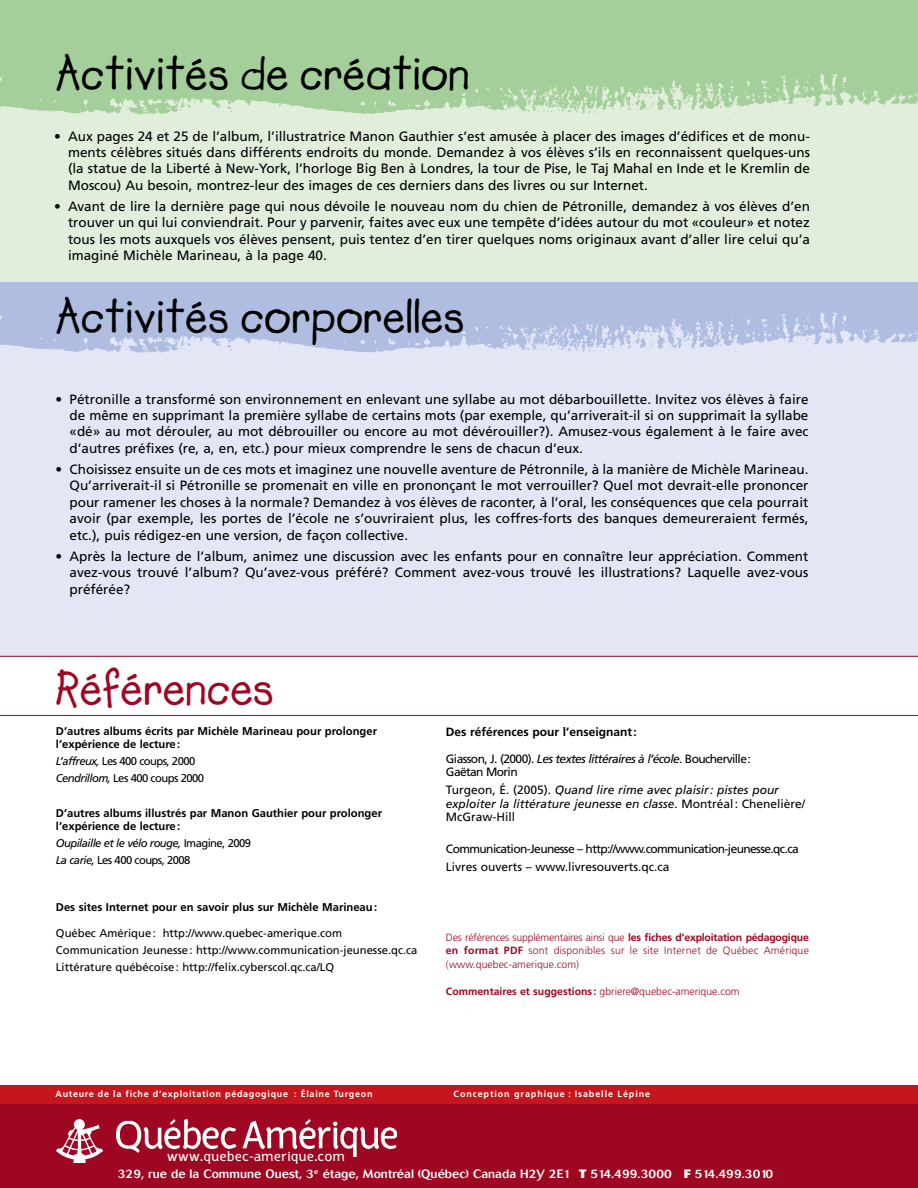
<style>
.page{position:relative;width:918px;height:1188px;background:#fff}
.page>*{position:absolute;margin:0;border:0;box-sizing:border-box;transform-origin:0 0}
.t1{font:700 48px "Lemonade IL";color:#000}
.t2{font:700 48px "Lemonade IL";color:#9e0621}
.t3{font:700 14.55px "Halvorsen";color:#fff}
.t4{font:13.5px/16.5px "Frutiger";color:#000;text-align:justify}
.t5{font:12px/13.5px "Frutiger";letter-spacing:-.05em;color:#000}
.t6{font:italic 12px/13.5px "Frutiger";color:#000}
.t7{font:500 12px "Cosmos";letter-spacing:.005em;color:#fff}
.t8{font:700 12px "Frutiger";color:#000}
.t9{font:700 11.25px/12.8px "Frutiger";color:#000}
.t10{font:11.25px/17.2px "Frutiger";color:#000}
.t11{font:italic 11.25px/17.2px "Frutiger";letter-spacing:-.05em;color:#000}
.t12{font:11.25px/17.2px "Frutiger";letter-spacing:-.05em;color:#000}
.t13{font:300 10.5px/13.5px "Frutiger";color:#9e0621;text-align:justify}
.t14{font:700 9px "Frutiger";letter-spacing:.075em;color:#fff}
.t15{font:700 9px "Frutiger";letter-spacing:.1em;color:#fff}
.s1{font-style:italic}
.s2{font-style:normal}
.s3{font-weight:700}
.s4{font-weight:800}
</style>
<div class="page">
<div style="left:0;top:1087px;width:918px;height:101px;background:#9e0621"></div>
<img style="left:57px;top:1119px;width:46px;height:44px">
<div style="left:0;top:1086px;width:918px;height:18px;background:#c4161c"></div>
<img style="left:116px;top:1120px;width:281px;height:36px">
<div style="left:0;top:9px;width:918px;height:654px;background:#e1eedc"></div>
<div style="left:0;top:314px;width:918px;height:363px;background:#e3e7f5"></div>
<img style="left:0;top:282px;width:918px;height:78px">
<img style="left:0;top:90px;width:918px;height:31px">
<div style="left:0;top:0;width:918px;height:90px;background:#a4ce9a"></div>
<svg style="left:0;top:656px;width:918px;height:60px"></svg>
<h1 class="t1" style="left:56px;top:45px;width:416px">Activités de création</h1>
<p class="t4" style="left:68px;top:127px;width:743px;text-indent:-14px">• Aux pages 24 et 25 de l’album, l’illustratrice Manon Gauthier s’est amusée à placer des images d’édifices et de monu&shy;ments célèbres situés dans différents endroits du monde. Demandez à vos élèves s’ils en reconnaissent quelques-uns (la statue de la Liberté à New-York, l’horloge Big Ben à Londres, la tour de Pise, le Taj Mahal en Inde et le Kremlin de Moscou) Au besoin, montrez-leur des images de ces derniers dans des livres ou sur Internet.</p>
<p class="t4" style="left:68px;top:198px;width:743px;text-indent:-14px">• Avant de lire la dernière page qui nous dévoile le nouveau nom du chien de Pétronille, demandez à vos élèves d’en trouver un qui lui conviendrait. Pour y parvenir, faites avec eux une tempête d’idées autour du mot «couleur» et notez tous les mots auxquels vos élèves pensent, puis tentez d’en tirer quelques noms originaux avant d’aller lire celui qu’a imaginé Michèle Marineau, à la page 40.</p>
<h1 class="t1" style="left:56px;top:288px;width:411px">Activités corporelles</h1>
<p class="t4" style="left:70px;top:390px;width:741px;text-indent:-14px">• Pétronille a transformé son environnement en enlevant une syllabe au mot débarbouillette. Invitez vos élèves à faire de même en supprimant la première syllabe de certains mots (par exemple, qu’arriverait-il si on supprimait la syllabe «dé» au mot dérouler, au mot débrouiller ou encore au mot dévérouiller?). Amusez-vous également à le faire avec d’autres préfixes (re, a, en, etc.) pour mieux comprendre le sens de chacun d’eux.</p>
<p class="t4" style="left:70px;top:461px;width:741px;text-indent:-14px">• Choisissez ensuite un de ces mots et imaginez une nouvelle aventure de Pétronnile, à la manière de Michèle Marineau.<br>Qu’arriverait-il si Pétronille se promenait en ville en prononçant le mot verrouiller? Quel mot devrait-elle prononcer pour ramener les choses à la normale? Demandez à vos élèves de raconter, à l’oral, les conséquences que cela pourrait avoir (par exemple, les portes de l’école ne s’ouvriraient plus, les coffres-forts des banques demeureraient fermés, etc.), puis rédigez-en une version, de façon collective.</p>
<p class="t4" style="left:70px;top:548px;width:740px;text-indent:-14px">• Après la lecture de l’album, animez une discussion avec les enfants pour en connaître leur appréciation. Comment avez-vous trouvé l’album? Qu’avez-vous préféré? Comment avez-vous trouvé les illustrations? Laquelle avez-vous préférée?</p>
<h1 class="t2" style="left:56px;top:660px;width:220px">Références</h1>
<p class="t9" style="left:56px;top:725px;width:323px">D’autres albums écrits par Michèle Marineau pour prolonger l’expérience de lecture:</p>
<p class="t12" style="left:56px;top:753px;width:150px"><span class="s1">L’affreux,</span> Les 400 coups, 2000<br><span class="s1">Cendrillom,</span> Les 400 coups 2000</p>
<p class="t9" style="left:56px;top:807px;width:328px">D’autres albums illustrés par Manon Gauthier pour prolonger l’expérience de lecture:</p>
<p class="t11" style="left:56px;top:834px;width:197px">Oupilaille et le vélo rouge, <span class="s2">Imagine, 2009<br></span>La carie, <span class="s2">Les 400 coups, 2008</span></p>
<p class="t9" style="left:56px;top:901px;width:323px">Des sites Internet pour en savoir plus sur Michèle Marineau:</p>
<p class="t10" style="left:56px;top:924px;width:363px">Québec Amérique: http://www.quebec-amerique.com<br>Communication Jeunesse: http://www.communication-jeunesse.qc.ca<br>Littérature québécoise: http://felix.cyberscol.qc.ca/LQ</p>
<p class="t8" style="left:446px;top:725px;width:192px">Des références pour l’enseignant:</p>
<p class="t5" style="left:446px;top:752px;width:306px">Giasson, J. (2000). <span class="s1">Les textes littéraires à l’école</span>. Boucherville:<br>Gaëtan Morin</p>
<p class="t6" style="left:446px;top:783px;width:361px"><span class="s2">Turgeon, É. (2005).</span> Quand lire rime avec plaisir: pistes pour exploiter la littérature jeunesse en classe<span class="s2">. Montréal: Chenelière/<br>McGraw-Hill</span></p>
<p class="t5" style="left:446px;top:839px;width:354px;line-height:18px">Communication-Jeunesse – http://www.communication-jeunesse.qc.ca<br>Livres ouverts – www.livresouverts.qc.ca</p>
<p class="t13" style="left:446px;top:930px;width:365px">Des références supplémentaires ainsi que <span class="s3">les fiches d’exploitation pédagogique en format PDF</span> sont disponibles sur le site Internet de Québec Amérique (www.quebec-amerique.com)</p>
<p class="t13" style="left:446px;top:984px;width:295px"><span class="s3">Commentaires et suggestions :</span> gbriere@quebec-amerique.com</p>
<p class="t14" style="left:56px;top:1088px;width:319px">Auteure de la fiche d’exploitation pédagogique : Élaine Turgeon</p>
<p class="t15" style="left:454px;top:1088px;width:198px">Conception graphique : Isabelle Lépine</p>
<p class="t3" style="left:167px;top:1149px;width:180px">www.quebec-amerique.com</p>
<p class="t7" style="left:118px;top:1167px;width:657px">329, rue de la Commune Ouest, 3<sup>e</sup> étage, Montréal (Québec) Canada H2Y 2E1 <span class="s4">T</span> 514.499.3000 <span class="s4">F</span> 514.499.3010</p>
</div>
